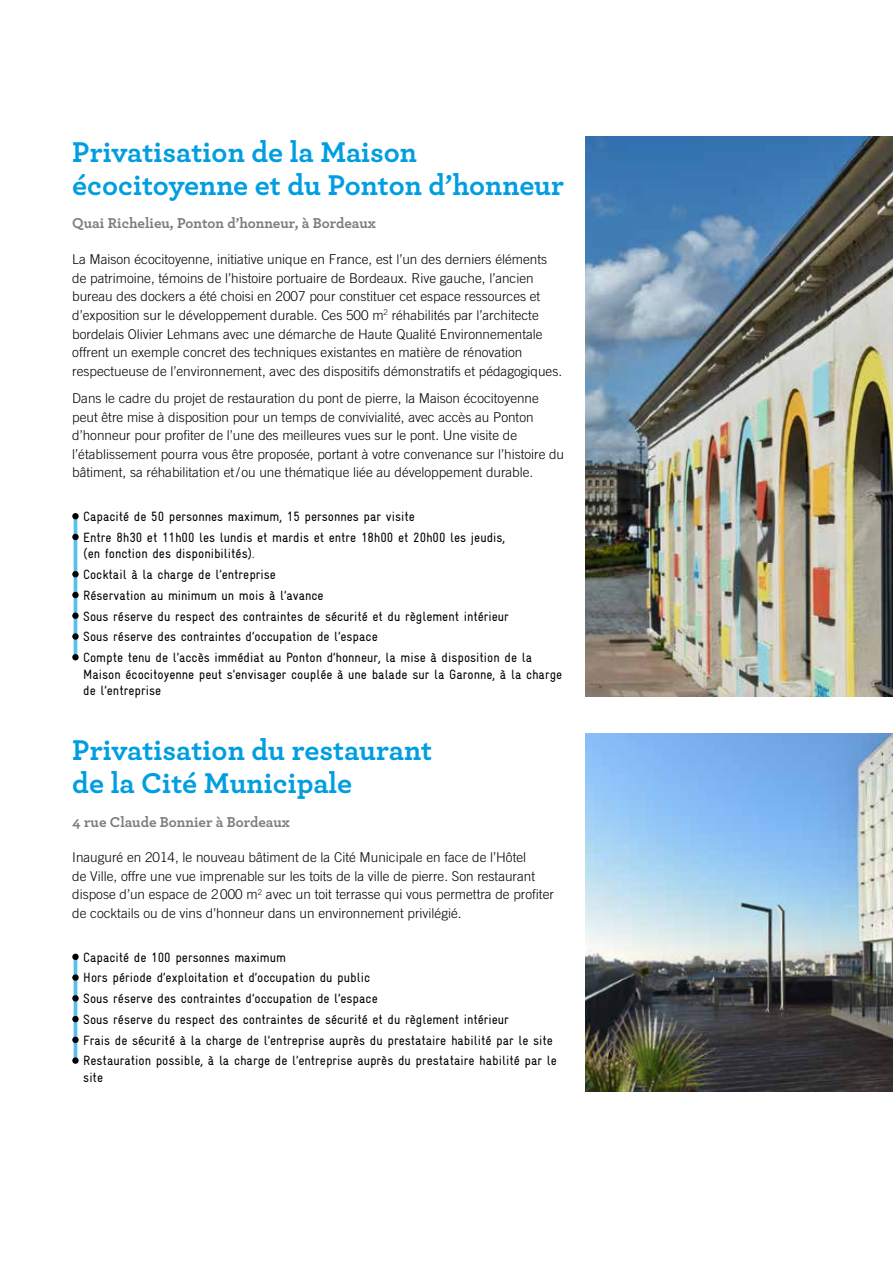
<style>
.page{position:relative;width:893px;height:1263px;background:#fff}
.page>*{position:absolute;margin:0;border:0;box-sizing:border-box;transform-origin:0 0}
.t1{font:700 30px/33.3px "Archer Pro";letter-spacing:-.005em;color:#009ee0}
.t2{font:700 15px "Archer Pro";color:#7b7c7e}
.t3{font:300 13.5px/18.6px "Trade Gothic";color:#000}
.t4{font:13.5px/20.7px "Gravur Condensed Pro";color:#000}
</style>
<div class="page">
<img style="left:585px;top:137px;width:308px;height:560px">
<img style="left:585px;top:734px;width:308px;height:357px">
<div style="left:72px;top:513px;width:7px;height:6px;background:#000;border-radius:50%"></div>
<div style="left:72px;top:534px;width:7px;height:6px;background:#000;border-radius:50%"></div>
<div style="left:72px;top:571px;width:7px;height:6px;background:#000;border-radius:50%"></div>
<div style="left:72px;top:592px;width:7px;height:6px;background:#000;border-radius:50%"></div>
<svg style="left:72px;top:612px;width:7px;height:7px"></svg>
<svg style="left:72px;top:633px;width:7px;height:7px"></svg>
<div style="left:72px;top:654px;width:7px;height:6px;background:#000;border-radius:50%"></div>
<div style="left:72px;top:954px;width:7px;height:6px;background:#000;border-radius:50%"></div>
<svg style="left:72px;top:974px;width:7px;height:7px"></svg>
<svg style="left:72px;top:995px;width:7px;height:6px"></svg>
<div style="left:72px;top:1016px;width:7px;height:6px;background:#000;border-radius:50%"></div>
<div style="left:72px;top:1037px;width:7px;height:6px;background:#000;border-radius:50%"></div>
<svg style="left:72px;top:1057px;width:7px;height:7px"></svg>
<hr style="left:74px;top:956px;width:3px;height:105px;background:#009ee0">
<hr style="left:74px;top:516px;width:3px;height:140px;background:#009ee0">
<h1 class="t1" style="left:72px;top:133px;width:493px">Privatisation de la Maison écocitoyenne et du Ponton d’honneur</h1>
<p class="t2" style="left:72px;top:212px;width:305px">Quai Richelieu, Ponton d’honneur, à Bordeaux</p>
<p class="t3" style="left:72px;top:250px;width:491px">La Maison écocitoyenne, initiative unique en France, est l’un des derniers éléments de patrimoine, témoins de l’histoire portuaire de Bordeaux. Rive gauche, l’ancien bureau des dockers a été choisi en 2007 pour constituer cet espace ressources et d’exposition sur le développement durable. Ces 500 m<sup>2</sup> réhabilités par l’architecte bordelais Olivier Lehmans avec une démarche de Haute Qualité Environnementale offrent un exemple concret des techniques existantes en matière de rénovation respectueuse de l’environnement, avec des dispositifs démonstratifs et pédagogiques.</p>
<p class="t3" style="left:72px;top:389px;width:493px">Dans le cadre du projet de restauration du pont de pierre, la Maison écocitoyenne peut être mise à disposition pour un temps de convivialité, avec accès au Ponton d’honneur pour profiter de l’une des meilleures vues sur le pont. Une visite de l’établissement pourra vous être proposée, portant à votre convenance sur l’histoire du bâtiment, sa réhabilitation et/ou une thématique liée au développement durable.</p>
<p class="t4" style="left:83px;top:506px;width:424px">Capacité de 50 personnes maximum, 15 personnes par visite<br>Entre 8h30 et 11h00 les lundis et mardis et entre 18h00 et 20h00 les jeudis,</p>
<p class="t4" style="left:83px;top:543px;width:450px">(en fonction des disponibilités).<br>Cocktail à la charge de l’entreprise<br>Réservation au minimum un mois à l’avance<br>Sous réserve du respect des contraintes de sécurité et du règlement intérieur Sous réserve des contraintes d’occupation de l’espace<br>Compte tenu de l’accès immédiat au Ponton d’honneur, la mise à disposition de la</p>
<p class="t4" style="left:83px;top:666px;width:480px;line-height:16.5px">Maison écocitoyenne peut s’envisager couplée à une balade sur la Garonne, à la charge de l’entreprise</p>
<h1 class="t1" style="left:72px;top:731px;width:362px">Privatisation du restaurant de la Cité Municipale</h1>
<p class="t2" style="left:72px;top:810px;width:219px">4 rue Claude Bonnier à Bordeaux</p>
<p class="t3" style="left:72px;top:848px;width:483px">Inauguré en 2014, le nouveau bâtiment de la Cité Municipale en face de l’Hôtel<br>de Ville, offre une vue imprenable sur les toits de la ville de pierre. Son restaurant dispose d’un espace de 2000 m<sup>2</sup> avec un toit terrasse qui vous permettra de profiter de cocktails ou de vins d’honneur dans un environnement privilégié.</p>
<p class="t4" style="left:83px;top:947px;width:475px">Capacité de 100 personnes maximum<br>Hors période d’exploitation et d’occupation du public<br>Sous réserve des contraintes d’occupation de l’espace<br>Sous réserve du respect des contraintes de sécurité et du règlement intérieur<br>Frais de sécurité à la charge de l’entreprise auprès du prestataire habilité par le site Restauration possible, à la charge de l’entreprise auprès du prestataire habilité par le</p>
<p class="t4" style="left:83px;top:1067px;width:21px">site</p>
</div>
